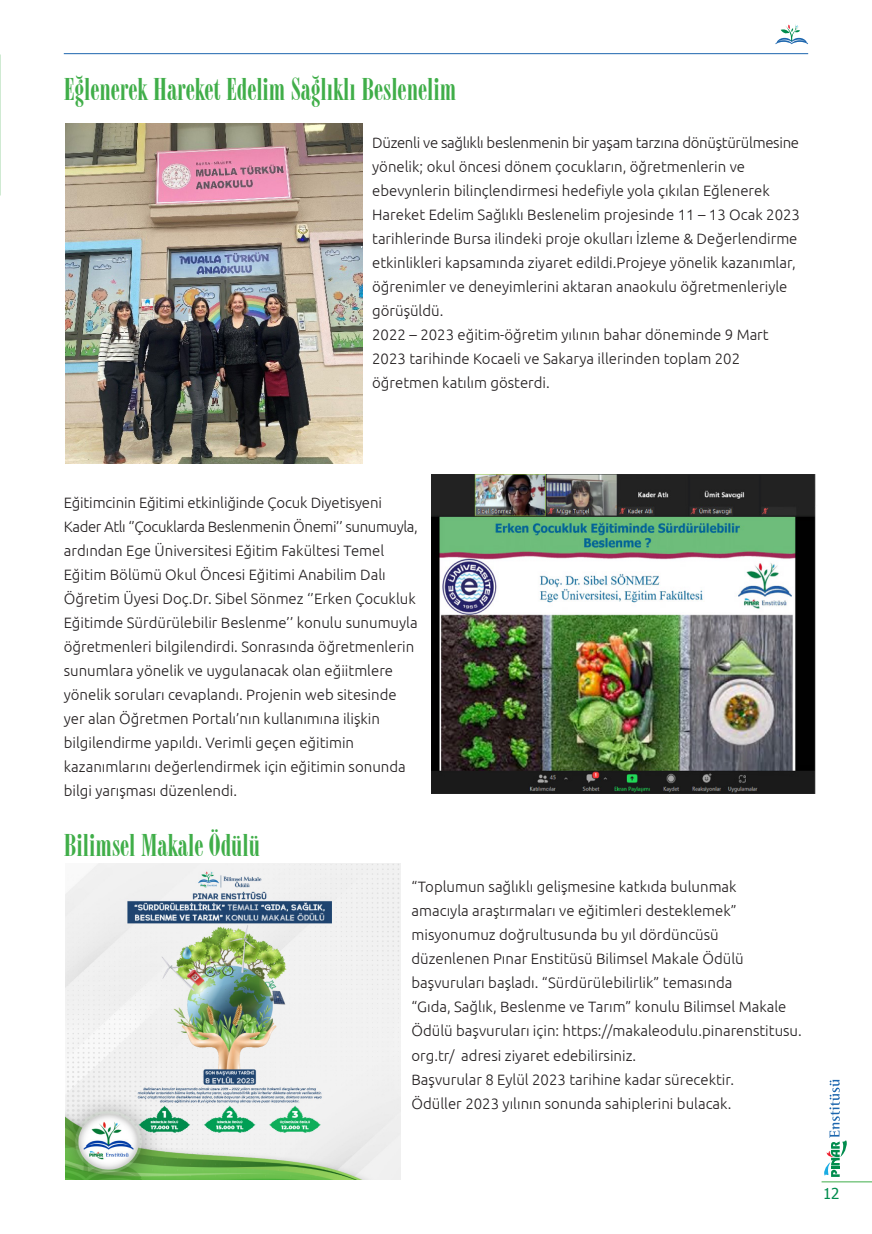
<style>
.page{position:relative;width:872px;height:1234px;background:#fff}
.page>*{position:absolute;margin:0;border:0;box-sizing:border-box;transform-origin:0 0}
.t1{font:30px "Modern 735 BT Roman A";color:#40ae49}
.t2{font:300 15px/24px "Ubuntu";color:#231f20}
.t3{font:300 15px/24px "Ubuntu";letter-spacing:-.02em;color:#231f20}
.t4{font:300 15px "Ubuntu";letter-spacing:-.025em;color:#231f20}
.t5{font:15px "Tahoma";color:#008c4d}
</style>
<div class="page">
<hr style="left:64px;top:53px;width:744px;height:1px;background:#1d66ae">
<svg style="left:775px;top:24px;width:33px;height:20px"></svg>
<hr style="left:821px;top:1181px;width:51px;height:1px;background:#40ae49">
<svg style="left:824px;top:1079px;width:23px;height:97px"></svg>
<img style="left:66px;top:863px;width:335px;height:316px">
<img style="left:432px;top:474px;width:384px;height:319px">
<img style="left:66px;top:123px;width:296px;height:340px">
<p class="t1" style="left:64px;top:71px;width:394px">Eğlenerek Hareket Edelim Sağlıklı Beslenelim</p>
<p class="t3" style="left:372px;top:130px;width:428px">Düzenli ve sağlıklı beslenmenin bir yaşam tarzına dönüştürülmesine yönelik; okul öncesi dönem çocukların, öğretmenlerin ve</p>
<p class="t2" style="left:372px;top:178px;width:429px">ebevynlerin bilinçlendirmesi hedefiyle yola çıkılan Eğlenerek Hareket Edelim Sağlıklı Beslenelim projesinde 11 – 13 Ocak 2023 tarihlerinde Bursa ilindeki proje okulları İzleme &amp; Değerlendirme etkinlikleri kapsamında ziyaret edildi.Projeye yönelik kazanımlar, öğrenimler ve deneyimlerini aktaran anaokulu öğretmenleriyle görüşüldü.</p>
<p class="t2" style="left:372px;top:322px;width:398px">2022 – 2023 eğitim-öğretim yılının bahar döneminde 9 Mart<br>2023 tarihinde Kocaeli ve Sakarya illerinden toplam 202</p>
<p class="t2" style="left:372px;top:370px;width:179px">öğretmen katılım gösterdi.</p>
<p class="t2" style="left:64px;top:490px;width:320px">Eğitimcinin Eğitimi etkinliğinde Çocuk Diyetisyeni</p>
<p class="t4" style="left:64px;top:517px;width:355px">Kader Atlı ‘’Çocuklarda Beslenmenin Önemi’’ sunumuyla,</p>
<p class="t2" style="left:64px;top:538px;width:355px">ardından Ege Üniversitesi Eğitim Fakültesi Temel Eğitim Bölümü Okul Öncesi Eğitimi Anabilim Dalı Öğretim Üyesi Doç.Dr. Sibel Sönmez ‘’Erken Çocukluk Eğitimde Sürdürülebilir Beslenme’’ konulu sunumuyla öğretmenleri bilgilendirdi. Sonrasında öğretmenlerin sunumlara yönelik ve uygulanacak olan eğiitmlere yönelik soruları cevaplandı. Projenin web sitesinde</p>
<p class="t2" style="left:64px;top:706px;width:318px">yer alan Öğretmen Portalı’nın kullanımına ilişkin</p>
<p class="t2" style="left:64px;top:730px;width:292px">bilgilendirme yapıldı. Verimli geçen eğitimin</p>
<p class="t2" style="left:64px;top:754px;width:343px">kazanımlarını değerlendirmek için eğitimin sonunda bilgi yarışması düzenlendi.</p>
<p class="t1" style="left:64px;top:827px;width:198px">Bilimsel Makale Ödülü</p>
<p class="t2" style="left:411px;top:874px;width:327px">“Toplumun sağlıklı gelişmesine katkıda bulunmak</p>
<p class="t2" style="left:411px;top:898px;width:327px">amacıyla araştırmaları ve eğitimleri desteklemek”</p>
<p class="t2" style="left:411px;top:922px;width:309px">misyonumuz doğrultusunda bu yıl dördüncüsü</p>
<p class="t2" style="left:411px;top:946px;width:334px">düzenlenen Pınar Enstitüsü Bilimsel Makale Ödülü</p>
<p class="t2" style="left:411px;top:970px;width:322px">başvuruları başladı. “Sürdürülebilirlik” temasında</p>
<p class="t2" style="left:411px;top:994px;width:392px">“Gıda, Sağlık, Beslenme ve Tarım” konulu Bilimsel Makale<br>Ödülü başvuruları için: https://makaleodulu.pinarenstitusu. org.tr/ adresi ziyaret edebilirsiniz.</p>
<p class="t2" style="left:411px;top:1066px;width:324px">Başvurular 8 Eylül 2023 tarihine kadar sürecektir.</p>
<p class="t2" style="left:411px;top:1090px;width:321px">Ödüller 2023 yılının sonunda sahiplerini bulacak.</p>
<p class="t5" style="left:823px;top:1183px;width:18px">12</p>
</div>
